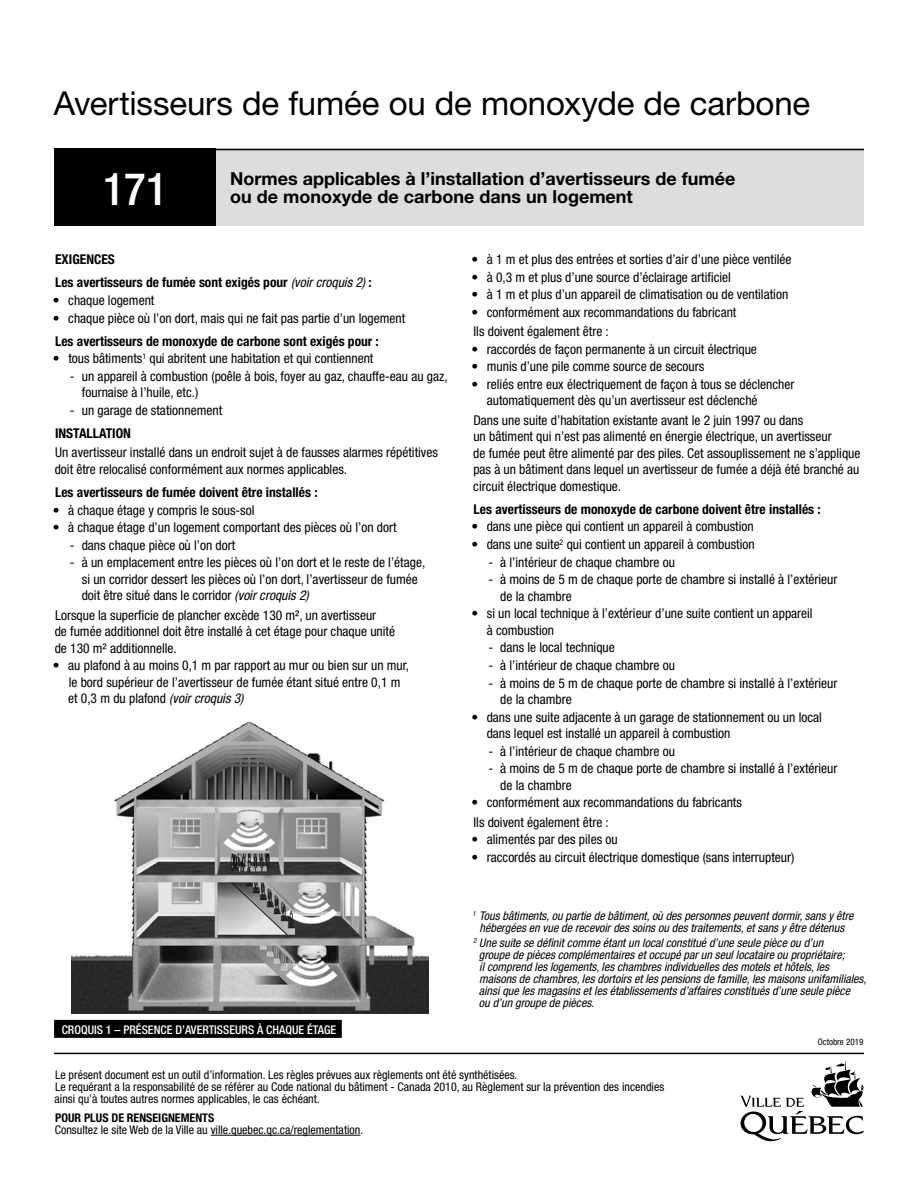
<style>
.page{position:relative;width:918px;height:1188px;background:#fff}
.page>*{position:absolute;margin:0;border:0;box-sizing:border-box;transform-origin:0 0}
.t1{font:500 condensed 45px "Helvetica Neue";color:#fff}
.t2{font:33px "Helvetica Neue";letter-spacing:-.005em;color:#000}
.t3{font:700 18px "Helvetica Neue";color:#000}
.t4{font:condensed 13.5px/16.5px "Helvetica Neue";color:#000}
.t5{font:700 condensed 13.5px/23.2px "Helvetica Neue";color:#000}
.t6{font:italic condensed 12px/12px "Helvetica Neue";color:#000;text-align:center}
.t7{font:condensed 12px/12px "Helvetica Neue";color:#000}
.t8{font:500 condensed 12px "Helvetica Neue";color:#fff}
.t9{font:700 condensed 12px "Helvetica Neue";color:#000}
.t10{font:condensed 9px "Helvetica Neue";color:#000}
.s1{font-weight:400;font-style:italic}
.s2{font-style:italic}
</style>
<div class="page">
<svg style="left:740px;top:1061px;width:124px;height:80px"></svg>
<hr style="left:54px;top:1053px;width:810px;height:1px;background:#000">
<hr style="left:211px;top:1135px;width:150px;height:1px;background:#000">
<div style="left:216px;top:149px;width:648px;height:77px;background:#dcddde"></div>
<div style="left:54px;top:149px;width:162px;height:77px;background:#000"></div>
<hr style="left:54px;top:149px;width:810px;height:1px;background:#000">
<div style="left:54px;top:1020px;width:288px;height:18px;background:#000"></div>
<img style="left:71px;top:721px;width:357px;height:292px">
<h2 class="t2" style="left:54px;top:84px;width:758px">Avertisseurs de fumée ou de monoxyde de carbone</h2>
<h1 class="t1" style="left:103px;top:162px;width:66px">171</h1>
<h3 class="t3" style="left:230px;top:168px;width:507px">Normes applicables à l’installation d’avertisseurs de fumée</h3>
<h3 class="t3" style="left:230px;top:186px;width:404px">ou de monoxyde de carbone dans un logement</h3>
<p class="t5" style="left:55px;top:248px;width:318px">EXIGENCES<br>Les avertisseurs de fumée sont exigés pour <span class="s1">(voir croquis 2)</span> :</p>
<p class="t4" style="left:53px;top:292px;width:103px">• chaque logement</p>
<p class="t4" style="left:53px;top:309px;width:354px">• chaque pièce où l’on dort, mais qui ne fait pas partie d’un logement</p>
<p class="t5" style="left:55px;top:329px;width:325px">Les avertisseurs de monoxyde de carbone sont exigés pour :</p>
<p class="t4" style="left:53px;top:350px;width:322px">• tous bâtiments<sup>1</sup> qui abritent une habitation et qui contiennent</p>
<p class="t4" style="left:82px;top:368px;width:367px;text-indent:-12px">- un appareil à combustion (poêle à bois, foyer au gaz, chauffe-eau au gaz, fournaise à l’huile, etc.)</p>
<p class="t4" style="left:70px;top:402px;width:154px">- un garage de stationnement</p>
<p class="t5" style="left:55px;top:422px;width:77px">INSTALLATION</p>
<p class="t4" style="left:55px;top:444px;width:385px">Un avertisseur installé dans un endroit sujet à de fausses alarmes répétitives doit être relocalisé conformément aux normes applicables.</p>
<p class="t5" style="left:55px;top:481px;width:264px">Les avertisseurs de fumée doivent être installés :</p>
<p class="t4" style="left:53px;top:502px;width:203px">• à chaque étage y compris le sous-sol</p>
<p class="t4" style="left:53px;top:519px;width:345px">• à chaque étage d’un logement comportant des pièces où l’on dort</p>
<p class="t4" style="left:70px;top:537px;width:167px">- dans chaque pièce où l’on dort</p>
<p class="t4" style="left:82px;top:554px;width:345px;text-indent:-12px">- à un emplacement entre les pièces où l’on dort et le reste de l’étage, si un corridor dessert les pièces où l’on dort, l’avertisseur de fumée doit être situé dans le corridor <span class="s2">(voir croquis 2)</span></p>
<p class="t4" style="left:55px;top:607px;width:342px">Lorsque la superficie de plancher excède 130 m², un avertisseur<br>de fumée additionnel doit être installé à cet étage pour chaque unité de 130 m² additionnelle.</p>
<p class="t4" style="left:68px;top:657px;width:342px;text-indent:-15px">• au plafond à au moins 0,1 m par rapport au mur ou bien sur un mur, le bord supérieur de l’avertisseur de fumée étant situé entre 0,1 m et 0,3 m du plafond <span class="s2">(voir croquis 3)</span></p>
<p class="t8" style="left:62px;top:1022px;width:276px">CROQUIS 1 – PRÉSENCE D’AVERTISSEURS À CHAQUE ÉTAGE</p>
<p class="t4" style="left:471px;top:251px;width:322px">• à 1 m et plus des entrées et sorties d’air d’une pièce ventilée</p>
<p class="t4" style="left:471px;top:269px;width:261px">• à 0,3 m et plus d’une source d’éclairage artificiel</p>
<p class="t4" style="left:471px;top:286px;width:318px">• à 1 m et plus d’un appareil de climatisation ou de ventilation</p>
<p class="t4" style="left:471px;top:302px;width:267px;line-height:19.2px">• conformément aux recommandations du fabricant<br>Ils doivent également être :</p>
<p class="t4" style="left:471px;top:341px;width:287px">• raccordés de façon permanente à un circuit électrique</p>
<p class="t4" style="left:471px;top:358px;width:234px">• munis d’une pile comme source de secours</p>
<p class="t4" style="left:487px;top:376px;width:309px;text-indent:-15px">• reliés entre eux électriquement de façon à tous se déclencher automatiquement dès qu’un avertisseur est déclenché</p>
<p class="t4" style="left:473px;top:411px;width:389px">Dans une suite d’habitation existante avant le 2 juin 1997 ou dans<br>un bâtiment qui n’est pas alimenté en énergie électrique, un avertisseur<br>de fumée peut être alimenté par des piles. Cet assouplissement ne s’applique pas à un bâtiment dans lequel un avertisseur de fumée a déjà été branché au circuit électrique domestique.</p>
<p class="t5" style="left:474px;top:497px;width:349px">Les avertisseurs de monoxyde de carbone doivent être installés :</p>
<p class="t4" style="left:471px;top:518px;width:284px">• dans une pièce qui contient un appareil à combustion</p>
<p class="t4" style="left:471px;top:536px;width:285px">• dans une suite<sup>2</sup> qui contient un appareil à combustion</p>
<p class="t4" style="left:488px;top:554px;width:188px">- à l’intérieur de chaque chambre ou</p>
<p class="t4" style="left:500px;top:571px;width:339px;text-indent:-12px">- à moins de 5 m de chaque porte de chambre si installé à l’extérieur de la chambre</p>
<p class="t4" style="left:487px;top:605px;width:327px;text-indent:-15px">• si un local technique à l’extérieur d’une suite contient un appareil à combustion</p>
<p class="t4" style="left:488px;top:639px;width:128px">- dans le local technique</p>
<p class="t4" style="left:488px;top:657px;width:188px">- à l’intérieur de chaque chambre ou</p>
<p class="t4" style="left:500px;top:674px;width:339px;text-indent:-12px">- à moins de 5 m de chaque porte de chambre si installé à l’extérieur de la chambre</p>
<p class="t4" style="left:487px;top:708px;width:337px;text-indent:-15px">• dans une suite adjacente à un garage de stationnement ou un local dans lequel est installé un appareil à combustion</p>
<p class="t4" style="left:488px;top:743px;width:188px">- à l’intérieur de chaque chambre ou</p>
<p class="t4" style="left:500px;top:760px;width:339px;text-indent:-12px">- à moins de 5 m de chaque porte de chambre si installé à l’extérieur de la chambre</p>
<p class="t4" style="left:471px;top:793px;width:272px;line-height:19.2px">• conformément aux recommandations du fabricants<br>Ils doivent également être :</p>
<p class="t4" style="left:471px;top:831px;width:148px">• alimentés par des piles ou</p>
<p class="t4" style="left:471px;top:849px;width:325px">• raccordés au circuit électrique domestique (sans interrupteur)</p>
<p class="t6" style="left:473px;top:910px;width:382px"><sup>1</sup> Tous bâtiments, ou partie de bâtiment, où des personnes peuvent dormir, sans y être hébergées en vue de recevoir des soins ou des traitements, et sans y être détenus</p>
<p class="t6" style="left:479px;top:936px;width:389px;text-align:left;text-indent:-6px"><sup>2</sup> Une suite se définit comme étant un local constitué d’une seule pièce ou d’un<br>groupe de pièces complémentaires et occupé par un seul locataire ou propriétaire;<br>il comprend les logements, les chambres individuelles des motels et hôtels, les maisons de chambres, les dortoirs et les pensions de famille, les maisons unifamiliales, ainsi que les magasins et les établissements d’affaires constitués d’une seule pièce<br>ou d’un groupe de pièces.</p>
<p class="t10" style="left:818px;top:1037px;width:47px">Octobre 2019</p>
<p class="t7" style="left:55px;top:1069px;width:611px">Le présent document est un outil d’information. Les règles prévues aux règlements ont été synthétisées.<br>Le requérant a la responsabilité de se référer au Code national du bâtiment - Canada 2010, au Règlement sur la prévention des incendies ainsi qu’à toutes autres normes applicables, le cas échéant.</p>
<p class="t9" style="left:55px;top:1110px;width:161px">POUR PLUS DE RENSEIGNEMENTS</p>
<p class="t7" style="left:55px;top:1124px;width:310px">Consultez le site Web de la Ville au ville.quebec.qc.ca/reglementation.</p>
</div>
